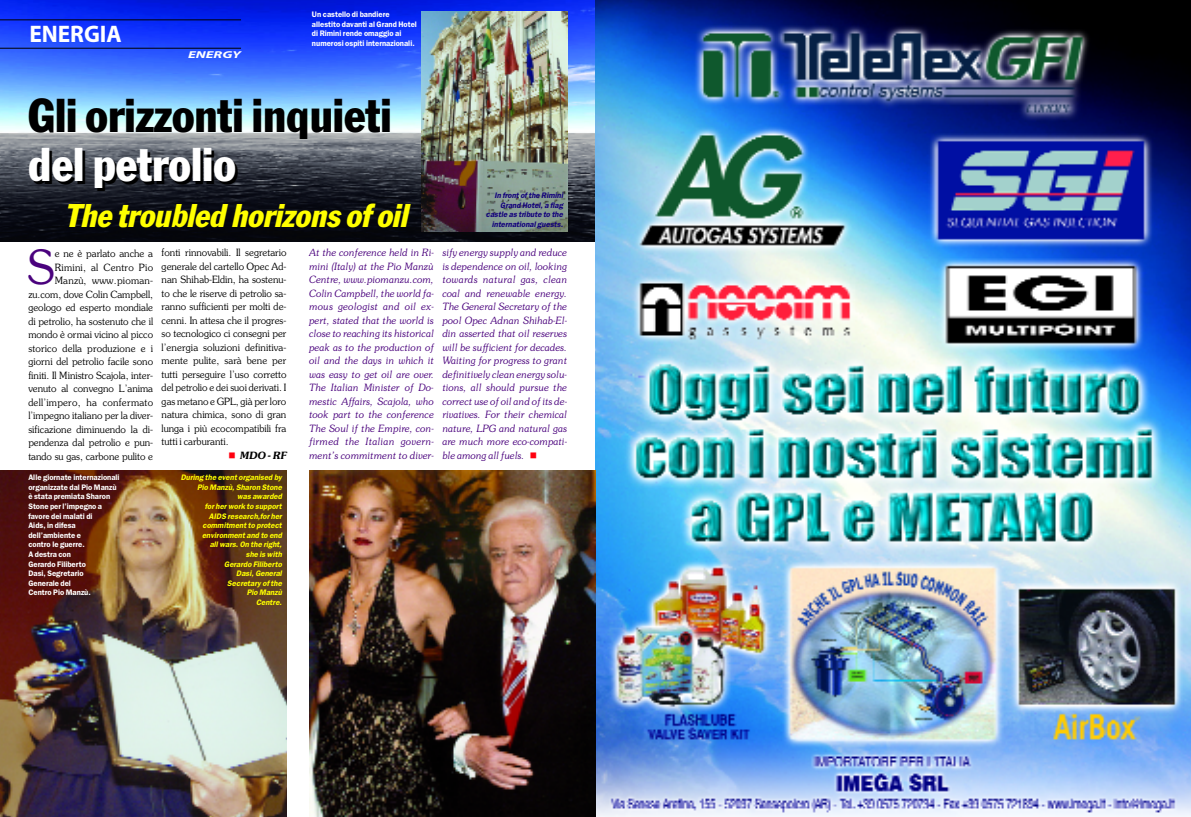
<style>
.page{position:relative;width:1191px;height:817px;background:#fff}
.page>*{position:absolute;margin:0;border:0;box-sizing:border-box;transform-origin:0 0}
.t1{font:300 46.9px "Souvenir";color:#4a027d}
.t2{font:condensed 46.6px "Franklin Gothic";color:#000}
.t3{font:condensed 46.6px "Franklin Gothic";color:#fff}
.t4{font:italic condensed 32.3px "Franklin Gothic";color:#ff0}
.t5{font:700 24px "Myriad";color:#fff}
.t6{font:300 10px/13.5px "Souvenir";color:#000;text-align:right}
.t7{font:italic 300 10px/13.5px "Souvenir";letter-spacing:-.005em;color:#4a027d;text-align:justify}
.t8{font:italic 600 10px "Souvenir";color:#000}
.t9{font:italic 700 10px "Myriad";color:#fff;scale:1.5 1}
.t10{font:600 8px/9.6px "Franklin Gothic";color:#fff}
.t11{font:italic 600 8px/9.6px "Franklin Gothic";color:#ff0;text-align:right}
.t12{font:italic 600 8px/9.6px "Franklin Gothic";color:#13027c;text-align:right}
.s1{color:#ff000f}
</style>
<div class="page">
<img style="left:0;top:0;width:595px;height:241px">
<hr style="left:0;top:48px;width:241px;height:1px;background:#000">
<hr style="left:0;top:20px;width:241px;height:1px;background:#000">
<img style="left:421px;top:12px;width:146px;height:220px">
<img style="left:595px;top:0;width:596px;height:816px">
<img style="left:309px;top:470px;width:286px;height:346px">
<img style="left:0;top:470px;width:286px;height:346px">
<h3 class="t5" style="left:29px;top:25px;width:94px">ENERGIA</h3>
<p class="t9" style="left:188px;top:51px;width:37px">ENERGY</p>
<p class="t10" style="left:312px;top:10px;width:106px">Un castello di bandiere allestito davanti al Grand Hotel di Rimini rende omaggio ai numerosi ospiti internazionali.</p>
<h2 class="t2" style="left:28px;top:99px;width:365px">Gli orizzonti inquieti</h2>
<h2 class="t3" style="left:28px;top:148px;width:209px">del petrolio</h2>
<h3 class="t4" style="left:64px;top:204px;width:350px">The troubled horizons of oil</h3>
<p class="t12" style="left:486px;top:190px;width:79px">In front of the Rimini<br>Grand Hotel, a flag castle as tribute to the international guests.</p>
<p class="t6" style="left:28px;top:247px;width:126px">e ne è parlato anche a<br>Rimini, al Centro Pio<br>Manzù, www.pioman&shy;zu.com, dove Colin Campbell, geologo ed esperto mondiale di petrolio, ha sostenuto che il mondo è ormai vicino al picco storico della produzione e i giorni del petrolio facile sono finiti. Il Ministro Scajola, inter&shy;venuto al convegno L’anima dell’impero, ha confermato l’impegno italiano per la diver&shy;sificazione diminuendo la di&shy;pendenza dal petrolio e pun&shy;tando su gas, carbone pulito e</p>
<p class="t6" style="left:162px;top:246px;width:126px;text-align:justify">fonti rinnovabili. Il segretario generale del cartello Opec Ad&shy;nan Shihab-Eldin, ha sostenu&shy;to che le riserve di petrolio sa&shy;ranno sufficienti per molti de&shy;cenni. In attesa che il progres&shy;so tecnologico ci consegni per l’energia soluzioni definitiva&shy;mente pulite, sarà bene per tutti perseguire l’uso corretto del petrolio e dei suoi derivati. I gas metano e GPL, già per loro natura chimica, sono di gran lunga i più ecocompatibili fra tutti i carburanti.</p>
<h1 class="t1" style="left:28px;top:240px;width:29px">S</h1>
<p class="t8" style="left:228px;top:449px;width:59px"><span class="s1">■</span> MDO - RF</p>
<p class="t10" style="left:28px;top:472px;width:93px">Alle giornate internazionali organizzate dal Pio Manzù è stata premiata Sharon<br>Stone per l’impegno a favore dei malati di<br>Aids, in difesa dell’ambiente e<br>contro le guerre.<br>A destra con<br>Gerardo Filiberto<br>Dasi, Segretario<br>Generale del<br>Centro Pio Manzù.</p>
<p class="t11" style="left:181px;top:472px;width:103px">During the event organised by<br>Pio Manzù, Sharon Stone<br>was awarded<br>for her work to support<br>AIDS research,for her commitment to protect environment and to end<br>all wars. On the right,<br>she is with<br>Gerardo Filiberto<br>Dasi, General<br>Secretary of the<br>Pio Manzù<br>Centre.</p>
<p class="t7" style="left:309px;top:246px;width:126px">At the conference held in Ri&shy;mini (Italy) at the Pio Manzù Centre, www.piomanzu.com, Colin Campbell, the world fa&shy;mous geologist and oil ex&shy;pert, stated that the world is close to reaching its historical peak as to the production of oil and the days in which it was easy to get oil are over.<br>The Italian Minister of Do&shy;mestic Affairs, Scajola, who took part to the conference The Soul if the Empire, con&shy;firmed the Italian govern&shy;ment’s commitment to diver-</p>
<p class="t7" style="left:442px;top:246px;width:126px">sify energy supply and reduce is dependence on oil, looking towards natural gas, clean coal and renewable energy.<br>The General Secretary of the pool Opec Adnan Shihab-El&shy;din asserted that oil reserves will be sufficient for decades.<br>Waiting for progress to grant definitively clean energy solu&shy;tions, all should pursue the correct use of oil and of its de&shy;rivatives. For their chemical nature, LPG and natural gas are much more eco-compati&shy;ble among all fuels. <span class="s1">■</span></p>
</div>
